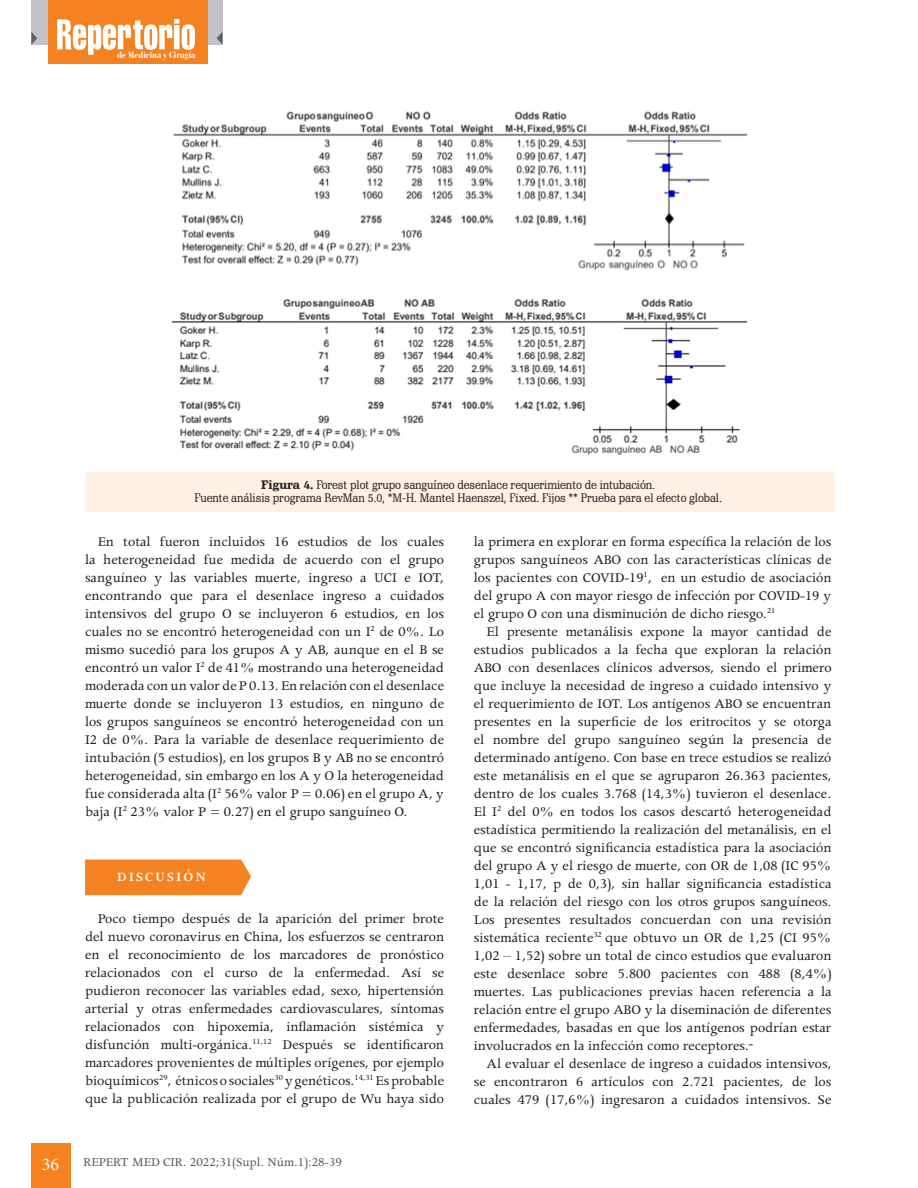
<style>
.page{position:relative;width:918px;height:1188px;background:#fff}
.page>*{position:absolute;margin:0;border:0;box-sizing:border-box;transform-origin:0 0}
.t1{font:18px "Minion Pro";color:#fff}
.Estilo_de_párrafo_1{font:15px/18px "Apollo MT Std";color:#231f20;text-align:justify}
.t2{font:600 14.25px "Apollo MT Std";letter-spacing:.14em;color:#fff}
.t3{font:13.5px "Apollo MT Std";color:#57585a}
.t4{font:12px "Schadow BT";letter-spacing:-.01em;color:#231f20}
.t5{font:700 condensed 9px "Bauer Bodoni Std";color:#fff}
.s1{font-weight:700}
</style>
<div class="page">
<div style="left:31px;top:1143px;width:39px;height:45px;background:#f58220"></div>
<div style="left:31px;top:0;width:192px;height:45px;background:#c2c3c6"></div>
<div style="left:48px;top:0;width:159px;height:64px;background:#f58220"></div>
<svg style="left:57px;top:19px;width:138px;height:36px"></svg>
<svg style="left:31px;top:32px;width:6px;height:13px"></svg>
<svg style="left:217px;top:32px;width:6px;height:13px"></svg>
<div style="left:85px;top:472px;width:750px;height:40px;background:#fef0e2"></div>
<img style="left:173px;top:111px;width:573px;height:160px">
<img style="left:172px;top:299px;width:574px;height:157px">
<div style="left:85px;top:860px;width:166px;height:35px;background:#f58220"></div>
<p class="t5" style="left:117px;top:50px;width:80px">de Medicina y Cirugía</p>
<p class="t1" style="left:42px;top:1152px;width:19px">36</p>
<p class="t4" style="left:261px;top:477px;width:396px"><span class="s1">Figura 4.</span> Forest plot grupo sanguíneo desenlace requerimiento de intubación.</p>
<p class="t4" style="left:194px;top:490px;width:529px">Fuente análisis programa RevMan 5.0, *M-H. Mantel Haenszel, Fixed. Fijos ** Prueba para el efecto global.</p>
<p class="Estilo_de_párrafo_1" style="left:85px;top:533px;width:361px;text-indent:13px">En total fueron incluidos 16 estudios de los cuales la heterogeneidad fue medida de acuerdo con el grupo sanguíneo y las variables muerte, ingreso a UCI e IOT, encontrando que para el desenlace ingreso a cuidados intensivos del grupo O se incluyeron 6 estudios, en los cuales no se encontró heterogeneidad con un I<sup>2</sup> de 0%. Lo mismo sucedió para los grupos A y AB, aunque en el B se encontró un valor I<sup>2</sup> de 41% mostrando una heterogeneidad moderada con un valor de P 0.13. En relación con el desenlace muerte donde se incluyeron 13 estudios, en ninguno de los grupos sanguíneos se encontró heterogeneidad con un I2 de 0%. Para la variable de desenlace requerimiento de intubación (5 estudios), en los grupos B y AB no se encontró heterogeneidad, sin embargo en los A y O la heterogeneidad fue considerada alta (I<sup>2</sup> 56% valor P = 0.06) en el grupo A, y baja (I<sup>2</sup> 23% valor P = 0.27) en el grupo sanguíneo O.</p>
<p class="Estilo_de_párrafo_1" style="left:474px;top:533px;width:359px">la primera en explorar en forma específica la relación de los grupos sanguíneos ABO con las características clínicas de los pacientes con COVID-19<sup>1</sup>, en un estudio de asociación del grupo A con mayor riesgo de infección por COVID-19 y el grupo O con una disminución de dicho riesgo.<sup>21</sup></p>
<p class="Estilo_de_párrafo_1" style="left:474px;top:623px;width:359px;text-indent:13px">El presente metanálisis expone la mayor cantidad de estudios publicados a la fecha que exploran la relación ABO con desenlaces clínicos adversos, siendo el primero que incluye la necesidad de ingreso a cuidado intensivo y el requerimiento de IOT. Los antígenos ABO se encuentran presentes en la superficie de los eritrocitos y se otorga el nombre del grupo sanguíneo según la presencia de determinado antígeno. Con base en trece estudios se realizó este metanálisis en el que se agruparon 26.363 pacientes, dentro de los cuales 3.768 (14,3%) tuvieron el desenlace.<br>El I<sup>2</sup> del 0% en todos los casos descartó heterogeneidad estadística permitiendo la realización del metanálisis, en el que se encontró significancia estadística para la asociación del grupo A y el riesgo de muerte, con OR de 1,08 (IC 95% 1,01 - 1,17, p de 0,3), sin hallar significancia estadística de la relación del riesgo con los otros grupos sanguíneos.<br>Los presentes resultados concuerdan con una revisión sistemática reciente<sup>32</sup> que obtuvo un OR de 1,25 (CI 95% 1,02 – 1,52) sobre un total de cinco estudios que evaluaron este desenlace sobre 5.800 pacientes con 488 (8,4%) muertes. Las publicaciones previas hacen referencia a la relación entre el grupo ABO y la diseminación de diferentes enfermedades, basadas en que los antígenos podrían estar involucrados en la infección como receptores.</p>
<p class="Estilo_de_párrafo_1" style="left:474px;top:1055px;width:359px;text-indent:13px">Al evaluar el desenlace de ingreso a cuidados intensivos, se encontraron 6 artículos con 2.721 pacientes, de los cuales 479 (17,6%) ingresaron a cuidados intensivos. Se</p>
<p class="t2" style="left:117px;top:869px;width:91px">DISCUSIÓN</p>
<p class="Estilo_de_párrafo_1" style="left:85px;top:910px;width:361px;text-indent:13px">Poco tiempo después de la aparición del primer brote del nuevo coronavirus en China, los esfuerzos se centraron en el reconocimiento de los marcadores de pronóstico relacionados con el curso de la enfermedad. Así se pudieron reconocer las variables edad, sexo, hipertensión arterial y otras enfermedades cardiovasculares, síntomas relacionados con hipoxemia, inflamación sistémica y disfunción multi-orgánica.<sup>11,12</sup> Después se identificaron marcadores provenientes de múltiples orígenes, por ejemplo bioquímicos<sup>29</sup>, étnicos o sociales<sup>30</sup> y genéticos.<sup>14,31</sup> Es probable que la publicación realizada por el grupo de Wu haya sido</p>
<p class="t3" style="left:83px;top:1155px;width:260px">REPERT MED CIR. 2022;31(Supl. Núm.1):28-39</p>
</div>
